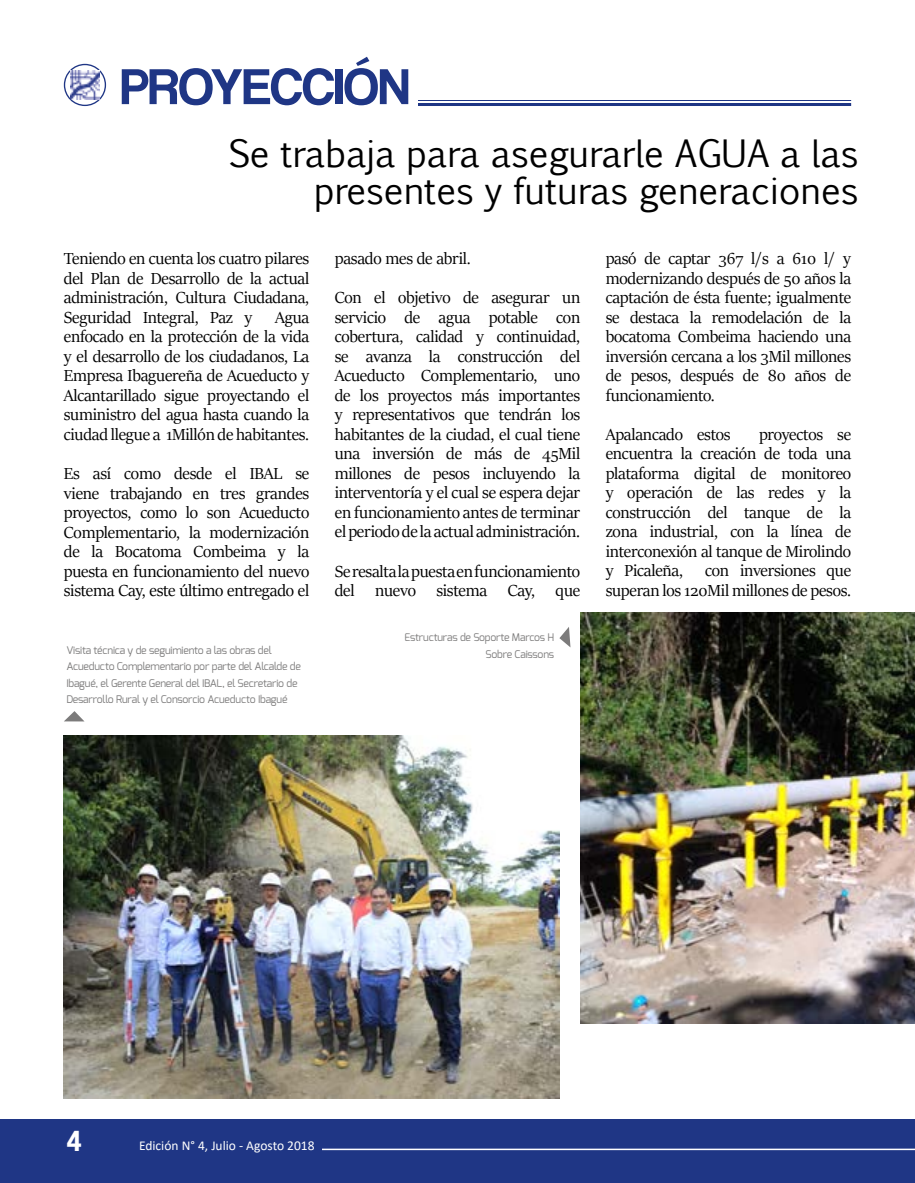
<style>
.page{position:relative;width:915px;height:1183px;background:#fff}
.page>*{position:absolute;margin:0;border:0;box-sizing:border-box;transform-origin:0 0}
.t1{font:52.5px "Coolvetica Rg";color:#1f3685}
.t2{font:36px/37.5px "Euphemia CAS";color:#000;text-align:right}
.t3{font:30px "Coolvetica Rg";color:#fff}
.t4{font:18px/19.5px "Sitka Banner";letter-spacing:-.01em;color:#000;text-align:justify}
.t5{font:13.5px "Calibri";color:#fff}
.t6{font:10.5px/16.5px "Exo";letter-spacing:-.02em;color:#7c7b7b;text-align:right}
</style>
<div class="page">
<div style="left:0;top:1118px;width:914px;height:64px;background:#1f3685"></div>
<hr style="left:322px;top:1148px;width:592px;height:1px;background:#fff">
<div style="left:64px;top:64px;width:42px;height:42px;border:1px solid #1f3685;border-radius:50%"></div>
<hr style="left:418px;top:100px;width:432px;height:1px;background:#1f3685">
<hr style="left:418px;top:103px;width:432px;height:3px;background:#1f3685">
<img style="left:71px;top:71px;width:28px;height:28px">
<svg style="left:559px;top:627px;width:11px;height:20px"></svg>
<img style="left:580px;top:612px;width:334px;height:410px">
<img style="left:64px;top:735px;width:495px;height:363px">
<svg style="left:64px;top:711px;width:20px;height:10px"></svg>
<h1 class="t1" style="left:120px;top:56px;width:290px">PROYECCIÓN</h1>
<h2 class="t2" style="left:229px;top:134px;width:631px">Se trabaja para asegurarle AGUA a las presentes y futuras generaciones</h2>
<p class="t4" style="left:64px;top:248px;width:247px">Teniendo en cuenta los cuatro pilares del Plan de Desarrollo de la actual administración, Cultura Ciudadana, Seguridad Integral, Paz y</p>
<p class="t4" style="left:64px;top:307px;width:247px;text-indent:211px">Agua enfocado en la protección de la vida y el desarrollo de los ciudadanos, La Empresa Ibaguereña de Acueducto y Alcantarillado sigue proyectando el suministro del agua hasta cuando la ciudad llegue a 1Millón de habitantes.</p>
<p class="t4" style="left:64px;top:463px;width:247px">Es así como desde el IBAL se viene trabajando en tres grandes proyectos, como lo son Acueducto Complementario, la modernización de la Bocatoma Combeima y la puesta en funcionamiento del nuevo sistema Cay, este último entregado el</p>
<p class="t6" style="left:66px;top:641px;width:236px;text-align:left">Visita técnica y de seguimiento a las obras del Acueducto Complementario por parte del Alcalde de Ibagué, el Gerente General del IBAL, el Secretario de Desarrollo Rural y el Consorcio Acueducto Ibagué</p>
<p class="t4" style="left:334px;top:238px;width:247px;line-height:39px">pasado mes de abril.<br>Con el objetivo de asegurar un</p>
<p class="t4" style="left:334px;top:307px;width:247px">servicio de agua potable con cobertura, calidad y continuidad, se avanza la construcción del Acueducto Complementario, uno de los proyectos más importantes y representativos que tendrán los habitantes de la ciudad, el cual tiene una inversión de más de 45Mil millones de pesos incluyendo la interventoría y el cual se espera dejar en funcionamiento antes de terminar el periodo de la actual administración.</p>
<p class="t4" style="left:334px;top:560px;width:247px">Se resalta la puesta en funcionamiento del nuevo sistema Cay, que</p>
<p class="t6" style="left:404px;top:629px;width:151px">Estructuras de Soporte Marcos H<br>Sobre Caissons</p>
<p class="t4" style="left:605px;top:248px;width:247px">pasó de captar 367 l/s a 610 l/ y modernizando después de 50 años la captación de ésta fuente; igualmente se destaca la remodelación de la bocatoma Combeima haciendo una inversión cercana a los 3Mil millones de pesos, después de 80 años de funcionamiento.</p>
<p class="t4" style="left:605px;top:423px;width:126px">Apalancado estos</p>
<p class="t4" style="left:605px;top:423px;width:247px;text-indent:153px">proyectos se encuentra la creación de toda una plataforma digital de monitoreo y operación de las redes y la construcción del tanque de la zona industrial, con la línea de interconexión al tanque de Mirolindo y Picaleña, con inversiones que superan los 120Mil millones de pesos.</p>
<h3 class="t3" style="left:67px;top:1122px;width:16px">4</h3>
<p class="t5" style="left:139px;top:1135px;width:177px">Edición N° 4, Julio - Agosto 2018</p>
</div>
